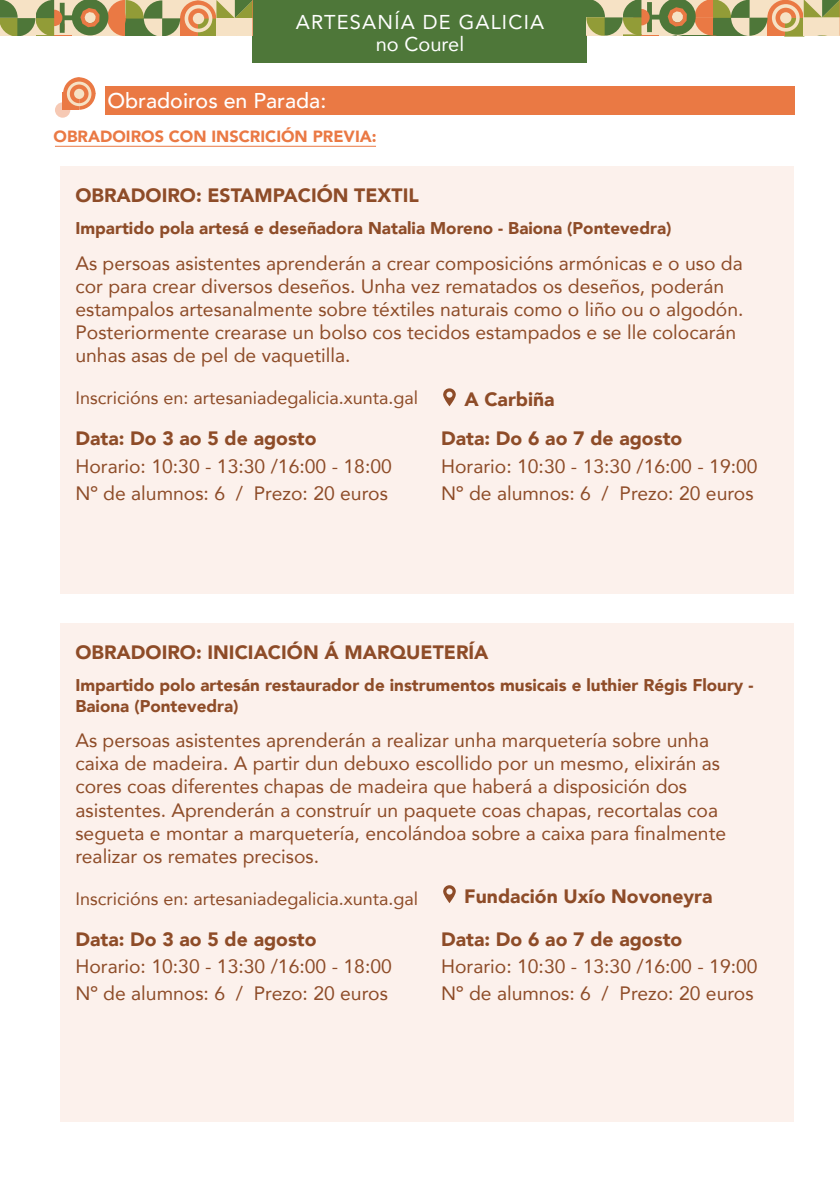
<style>
.page{position:relative;width:840px;height:1191px;background:#fff}
.page>*{position:absolute;margin:0;border:0;box-sizing:border-box;transform-origin:0 0}
.t1{font:500 21.4px "Avenir";color:#fff}
.t2{font:20px/22px "Avenir";letter-spacing:.06em;color:#fff;text-align:center}
.t3{font:19.4px/23.2px "Avenir";color:#8e4c28}
.t4{font:900 19.4px "Avenir";color:#8e4c28}
.t5{font:18px "Avenir";color:#8e4c28}
.t6{font:900 17px/20.4px "Avenir";color:#8e4c28}
.t7{font:900 16.2px "Avenir";color:#ea7944}
</style>
<div class="page">
<div style="left:252px;top:0;width:334px;height:63px;background:#4e7739"></div>
<svg style="left:54px;top:0;width:53px;height:36px"></svg>
<div style="left:72px;top:0;width:36px;height:35px;background:#4e7739;border-radius:50%"></div>
<svg style="left:80px;top:8px;width:19px;height:19px"></svg>
<div style="left:62px;top:15px;width:11px;height:5px;background:#4e7739"></div>
<div style="left:60px;top:3px;width:5px;height:30px;background:#4e7739"></div>
<svg style="left:46px;top:10px;width:16px;height:16px"></svg>
<svg style="left:0;top:0;width:54px;height:36px;background:#97a466"></svg>
<svg style="left:107px;top:0;width:145px;height:36px;background:#c1ab78"></svg>
<svg style="left:586px;top:0;width:252px;height:40px;background:#b9af7e"></svg>
<div style="left:61px;top:166px;width:732px;height:427px;background:#fcf1ec"></div>
<hr style="left:55px;top:146px;width:321px;height:1px;background:#ea7944">
<div style="left:105px;top:87px;width:689px;height:28px;background:#ea7944"></div>
<svg style="left:63px;top:77px;width:32px;height:33px"></svg>
<div style="left:67px;top:82px;width:24px;height:24px;border:3px solid #f6e2c5;border-radius:50%"></div>
<div style="left:74px;top:89px;width:10px;height:10px;background:#f6e2c5;border-radius:50%"></div>
<svg style="left:55px;top:102px;width:15px;height:16px"></svg>
<div style="left:61px;top:623px;width:732px;height:498px;background:#fcf1ec"></div>
<svg style="left:443px;top:885px;width:12px;height:18px"></svg>
<svg style="left:443px;top:388px;width:12px;height:18px"></svg>
<p class="t2" style="left:295px;top:11px;width:250px">ARTESANÍA DE GALICIA no Courel</p>
<p class="t1" style="left:107px;top:82px;width:220px">Obradoiros en Parada:</p>
<p class="t7" style="left:54px;top:122px;width:324px">OBRADOIROS CON INSCRICIÓN PREVIA:</p>
<p class="t4" style="left:75px;top:178px;width:344px">OBRADOIRO: ESTAMPACIÓN TEXTIL</p>
<p class="t6" style="left:75px;top:218px;width:597px">Impartido pola artesá e deseñadora Natalia Moreno - Baiona (Pontevedra)</p>
<p class="t3" style="left:75px;top:251px;width:669px">As persoas asistentes aprenderán a crear composicións armónicas e o uso da cor para crear diversos deseños. Unha vez rematados os deseños, poderán estampalos artesanalmente sobre téxtiles naturais como o liño ou o algodón.<br>Posteriormente crearase un bolso cos tecidos estampados e se lle colocarán unhas asas de pel de vaquetilla.</p>
<p class="t5" style="left:75px;top:383px;width:344px">Inscricións en: artesaniadegalicia.xunta.gal</p>
<p class="t4" style="left:464px;top:383px;width:92px">A Carbiña</p>
<p class="t4" style="left:75px;top:422px;width:242px">Data: Do 3 ao 5 de agosto</p>
<p class="t3" style="left:75px;top:451px;width:318px;line-height:27.2px">Horario: 10:30 - 13:30 /16:00 - 18:00<br>Nº de alumnos: 6 / Prezo: 20 euros</p>
<p class="t4" style="left:441px;top:422px;width:242px">Data: Do 6 ao 7 de agosto</p>
<p class="t3" style="left:441px;top:451px;width:318px;line-height:27.2px">Horario: 10:30 - 13:30 /16:00 - 19:00<br>Nº de alumnos: 6 / Prezo: 20 euros</p>
<p class="t4" style="left:75px;top:635px;width:414px">OBRADOIRO: INICIACIÓN Á MARQUETERÍA</p>
<p class="t6" style="left:75px;top:675px;width:679px">Impartido polo artesán restaurador de instrumentos musicais e luthier Régis Floury -<br>Baiona (Pontevedra)</p>
<p class="t3" style="left:75px;top:728px;width:652px">As persoas asistentes aprenderán a realizar unha marquetería sobre unha caixa de madeira. A partir dun debuxo escollido por un mesmo, elixirán as cores coas diferentes chapas de madeira que haberá a disposición dos asistentes. Aprenderán a construír un paquete coas chapas, recortalas coa segueta e montar a marquetería, encolándoa sobre a caixa para finalmente realizar os remates precisos.</p>
<p class="t5" style="left:75px;top:884px;width:344px">Inscricións en: artesaniadegalicia.xunta.gal</p>
<p class="t4" style="left:464px;top:879px;width:249px">Fundación Uxío Novoneyra</p>
<p class="t4" style="left:75px;top:922px;width:242px">Data: Do 3 ao 5 de agosto</p>
<p class="t3" style="left:75px;top:951px;width:318px;line-height:27.2px">Horario: 10:30 - 13:30 /16:00 - 18:00<br>Nº de alumnos: 6 / Prezo: 20 euros</p>
<p class="t4" style="left:441px;top:922px;width:242px">Data: Do 6 ao 7 de agosto</p>
<p class="t3" style="left:441px;top:951px;width:318px;line-height:27.2px">Horario: 10:30 - 13:30 /16:00 - 19:00<br>Nº de alumnos: 6 / Prezo: 20 euros</p>
</div>
